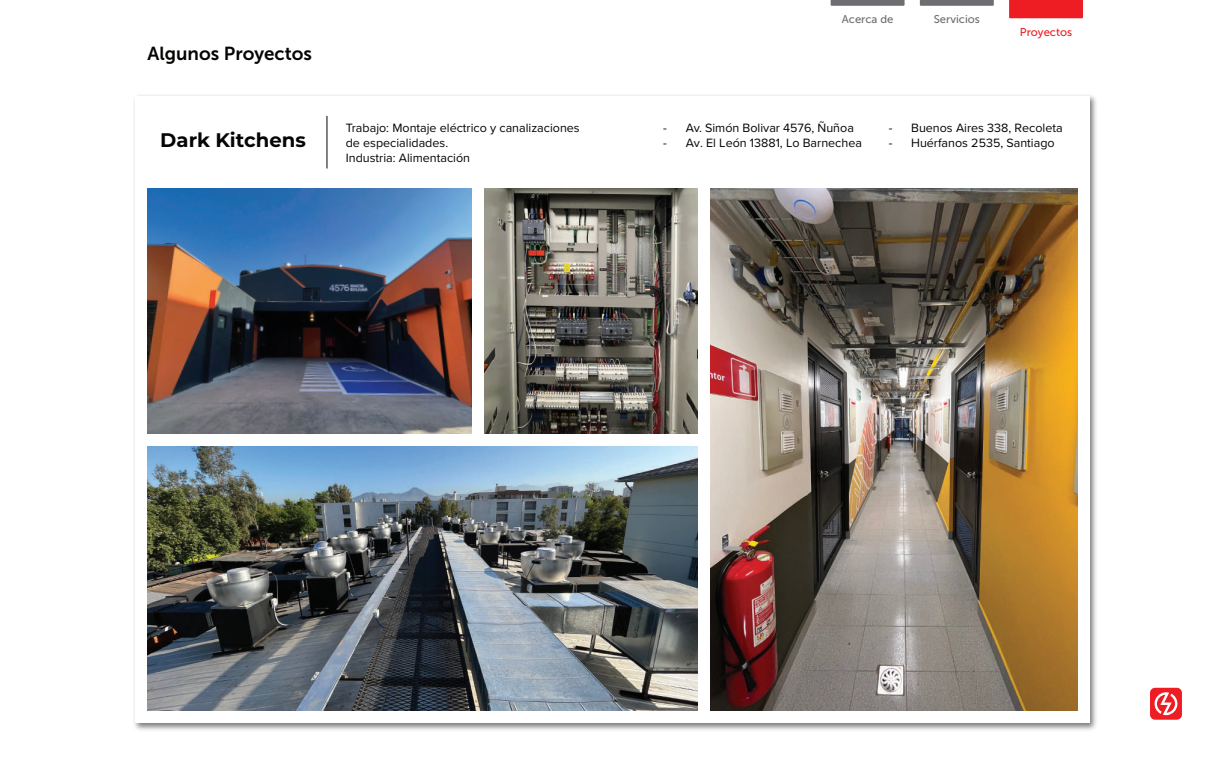
<style>
.page{position:relative;width:1225px;height:765px;background:#fff}
.page>*{position:absolute;margin:0;border:0;box-sizing:border-box;transform-origin:0 0}
.t1{font:700 19.62px "Montserrat";color:#050504}
.t2{font:18.75px "Museo Sans 700";color:#050504}
.t3{font:12.5px/15px "Proxima Nova";color:#050504}
.t4{font:11.25px "Museo Sans 500";color:#6d6e71}
.t5{font:11.25px "Museo Sans 500";color:#ee1d23}
</style>
<div class="page">
<svg style="left:831px;top:0;width:74px;height:6px"></svg>
<svg style="left:920px;top:0;width:74px;height:6px"></svg>
<svg style="left:1009px;top:0;width:74px;height:18px"></svg>
<hr style="left:326px;top:116px;width:1px;height:53px;background:#050504">
<div style="left:1150px;top:688px;width:32px;height:32px;background:#ee1d23;border-radius:5px"></div>
<svg style="left:1154px;top:692px;width:24px;height:23px"></svg>
<img style="left:148px;top:188px;width:323px;height:246px">
<img style="left:148px;top:446px;width:550px;height:265px">
<img style="left:484px;top:188px;width:214px;height:246px">
<img style="left:710px;top:188px;width:367px;height:523px">
<h2 class="t2" style="left:148px;top:43px;width:166px">Algunos Proyectos</h2>
<h1 class="t1" style="left:160px;top:126px;width:147px">Dark Kitchens</h1>
<p class="t4" style="left:842px;top:13px;width:53px">Acerca de</p>
<p class="t4" style="left:934px;top:13px;width:48px">Servicios</p>
<p class="t5" style="left:1020px;top:26px;width:54px">Proyectos</p>
<p class="t3" style="left:346px;top:119px;width:235px">Trabajo: Montaje eléctrico y canalizaciones de especialidades.<br>Industria: Alimentación</p>
<p class="t3" style="left:663px;top:120px;width:192px">- Av. Simón Bolivar 4576, Ñuñoa</p>
<p class="t3" style="left:663px;top:135px;width:200px">- Av. El León 13881, Lo Barnechea</p>
<p class="t3" style="left:889px;top:120px;width:175px">- Buenos Aires 338, Recoleta</p>
<p class="t3" style="left:889px;top:135px;width:168px">- Huérfanos 2535, Santiago</p>
</div>
